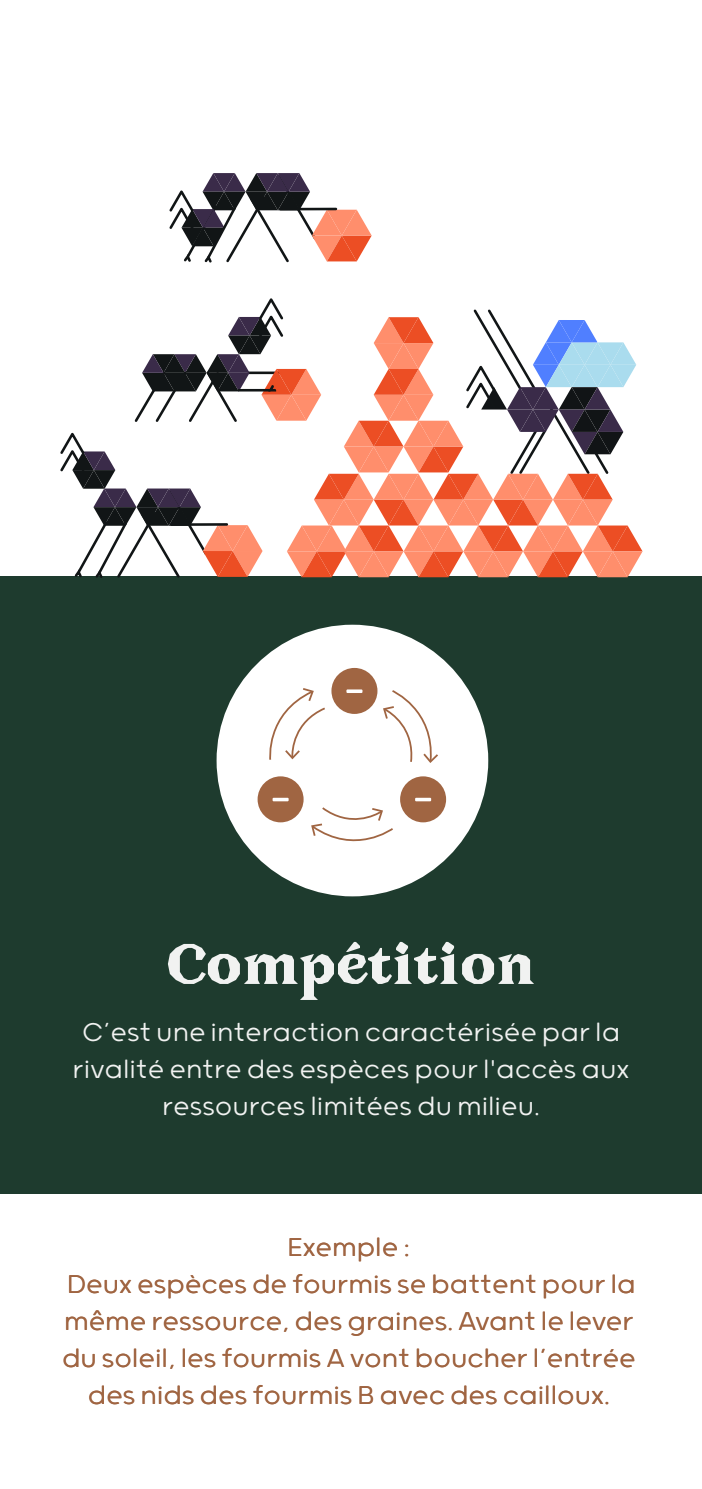
<style>
.page{position:relative;width:702px;height:1489px;background:#fff}
.page>*{position:absolute;margin:0;border:0;box-sizing:border-box;transform-origin:0 0}
.t1{font:300 62.5px "Grold Rounded";color:#fff}
.t2{font:900 50px "Avara";color:#f1f2f1}
.t3{font:300 30.75px/37px "Grold Rounded";color:#a06542;text-align:center}
.t4{font:300 30.75px/37px "Grold Rounded";color:#f1f2f1;text-align:center}
</style>
<div class="page">
<div style="left:0;top:576px;width:702px;height:618px;background:#1e3b2e"></div>
<div style="left:216px;top:624px;width:272px;height:272px;background:#fff;border-radius:50%"></div>
<div style="left:331px;top:668px;width:46px;height:46px;background:#a06542;border-radius:50%"></div>
<div style="left:257px;top:776px;width:46px;height:46px;background:#a06542;border-radius:50%"></div>
<div style="left:400px;top:776px;width:46px;height:46px;background:#a06542;border-radius:50%"></div>
<svg style="left:269px;top:688px;width:56px;height:72px"></svg>
<svg style="left:311px;top:807px;width:82px;height:35px"></svg>
<svg style="left:383px;top:690px;width:55px;height:73px"></svg>
<svg style="left:169px;top:173px;width:202px;height:90px"></svg>
<svg style="left:60px;top:298px;width:582px;height:280px"></svg>
<h1 class="t1" style="left:342px;top:649px;width:27px">-</h1>
<h1 class="t1" style="left:268px;top:757px;width:169px">- -</h1>
<h2 class="t2" style="left:166px;top:927px;width:372px">Compétition</h2>
<p class="t4" style="left:72px;top:1012px;width:558px">C’est une interaction caractérisée par la rivalité entre des espèces pour l'accès aux ressources limitées du milieu.</p>
<p class="t3" style="left:62px;top:1227px;width:575px">Exemple :<br>Deux espèces de fourmis se battent pour la même ressource, des graines. Avant le lever du soleil, les fourmis A vont boucher l’entrée des nids des fourmis B avec des cailloux.</p>
</div>
